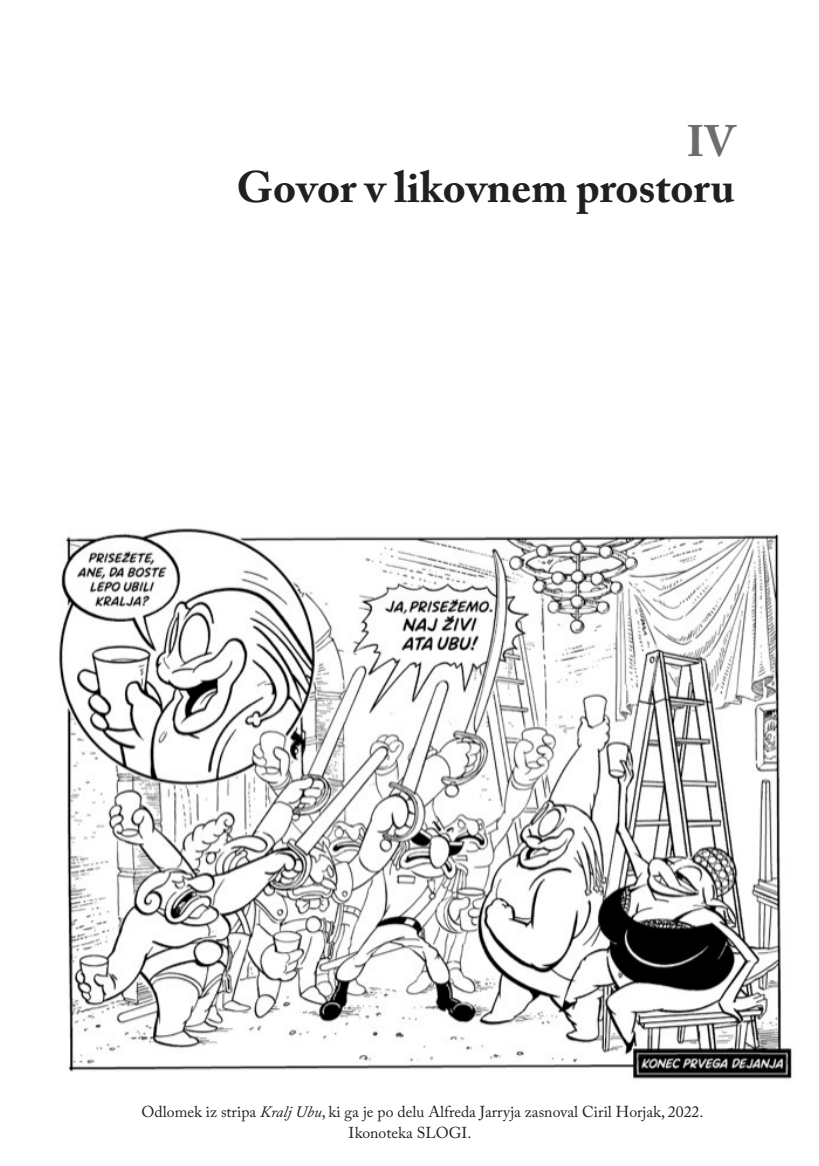
<style>
.page{position:relative;width:819px;height:1166px;background:#fff}
.page>*{position:absolute;margin:0;border:0;box-sizing:border-box;transform-origin:0 0}
.NASLOVI_POGLAVIJ{font:700 43.75px "Adobe Caslon Pro";color:#231f20}
.NASLOVI_POGLAVIJ-2{font:700 43.75px "Adobe Caslon Pro";color:#6c6d70}
.t1{font:15.75px/21px "Adobe Caslon Pro";color:#231f20}
.s1{font-style:italic}
</style>
<div class="page">
<img style="left:59px;top:528px;width:733px;height:552px">
<p class="NASLOVI_POGLAVIJ-2" style="left:686px;top:115px;width:49px">IV</p>
<p class="NASLOVI_POGLAVIJ" style="left:236px;top:162px;width:499px">Govor v likovnem prostoru</p>
<p class="t1" style="left:348px;top:1100px;width:356px;text-indent:-207px">Odlomek iz stripa <span class="s1">Kralj Ubu</span>, ki ga je po delu Alfreda Jarryja zasnoval Ciril Horjak, 2022.<br>Ikonoteka SLOGI.</p>
</div>
